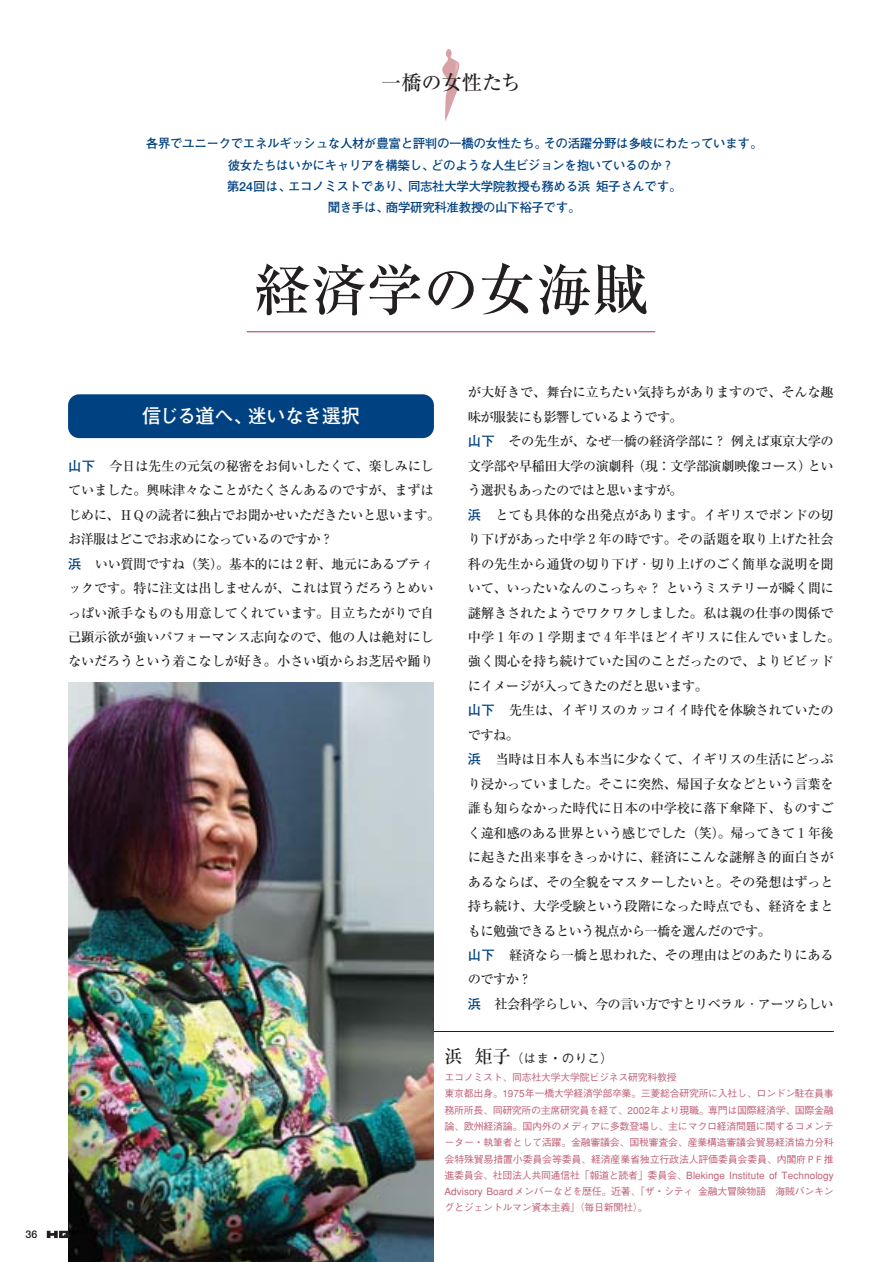
<style>
.page{position:relative;width:893px;height:1262px;background:#fff}
.page>*{position:absolute;margin:0;border:0;box-sizing:border-box;transform-origin:0 0}
.t1{font:500 56.4px "Ryumin";color:#231f20}
.t2{font:500 20.25px "Ryumin";color:#231f20}
.t3{font:700 19.2px "Futo Go B101";letter-spacing:-.02em;color:#fff}
.t4{font:500 13.35px/24.5px "Ryumin";letter-spacing:-.015em;color:#231f20}
.t5{font:500 12.75px "Gothic BBB";color:#231f20}
.t6{font:700 12.6px/21.3px "Futo Go B101";letter-spacing:-.035em;color:#004181;text-align:center}
.t7{font:700 10.65px "Futo Go B101";color:#231f20}
.t8{font:500 10.05px/16.2px "Gothic BBB";letter-spacing:-.025em;color:#c06177}
.s1{font-family:"Futo Go B101";font-weight:700;color:#004181}
.s2{font-family:"Ryumin";font-size:18.15px}
</style>
<div class="page">
<hr style="left:391px;top:1031px;width:442px;height:1px;background:#231f20">
<svg style="left:442px;top:49px;width:18px;height:72px"></svg>
<hr style="left:247px;top:331px;width:408px;height:1px;background:#b72841">
<img style="left:68px;top:682px;width:366px;height:580px">
<svg style="left:47px;top:1230px;width:23px;height:8px"></svg>
<div style="left:68px;top:394px;width:366px;height:44px;background:#004181;border-radius:11px"></div>
<p class="t7" style="left:26px;top:1229px;width:13px">36</p>
<h2 class="t2" style="left:381px;top:75px;width:141px">一橋の女性たち</h2>
<p class="t6" style="left:146px;top:134px;width:617px">各界でユニークでエネルギッシュな人材が豊富と評判の一橋の女性たち。その活躍分野は多岐にわたっています。彼女たちはいかにキャリアを構築し、どのような人生ビジョンを抱いているのか？<br>第24回は、エコノミストであり、同志社大学大学院教授も務める浜矩子さんです。<br>聞き手は、商学研究科准教授の山下裕子です。</p>
<h1 class="t1" style="left:254px;top:270px;width:396px">経済学の女海賊</h1>
<h3 class="t3" style="left:142px;top:408px;width:219px">信じる道へ、迷いなき選択</h3>
<p class="t4" style="left:68px;top:455px;width:374px"><span class="s1">山下</span> 今日は先生の元気の秘密をお伺いしたくて、楽しみにしていました。興味津々なことがたくさんあるのですが、まずはじめに、ＨＱの読者に独占でお聞かせいただきたいと思います。お洋服はどこでお求めになっているのですか？<br><span class="s1">浜</span> いい質問ですね（笑）。基本的には２軒、地元にあるブティックです。特に注文は出しませんが、これは買うだろうとめいっぱい派手なものも用意してくれています。目立ちたがりで自己顕示欲が強いパフォーマンス志向なので、他の人は絶対にしないだろうという着こなしが好き。小さい頃からお芝居や踊り</p>
<p class="t4" style="left:468px;top:382px;width:374px">が大好きで、舞台に立ちたい気持ちがありますので、そんな趣味が服装にも影響しているようです。<br><span class="s1">山下</span> その先生が、なぜ一橋の経済学部に？例えば東京大学の文学部や早稲田大学の演劇科（現：文学部演劇映像コース）という選択もあったのではと思いますが。<br><span class="s1">浜</span> とても具体的な出発点があります。イギリスでポンドの切り下げがあった中学２年の時です。その話題を取り上げた社会科の先生から通貨の切り下げ・切り上げのごく簡単な説明を聞いて、いったいなんのこっちゃ？というミステリーが瞬く間に謎解きされたようでワクワクしました。私は親の仕事の関係で中学１年の１学期まで４年半ほどイギリスに住んでいました。強く関心を持ち続けていた国のことだったので、よりビビッドにイメージが入ってきたのだと思います。<br><span class="s1">山下</span> 先生は、イギリスのカッコイイ時代を体験されていたのですね。<br><span class="s1">浜</span> 当時は日本人も本当に少なくて、イギリスの生活にどっぷり浸かっていました。そこに突然、帰国子女などという言葉を誰も知らなかった時代に日本の中学校に落下傘降下、ものすごく違和感のある世界という感じでした（笑）。帰ってきて１年後に起きた出来事をきっかけに、経済にこんな謎解き的面白さがあるならば、その全貌をマスターしたいと。その発想はずっと持ち続け、大学受験という段階になった時点でも、経済をまともに勉強できるという視点から一橋を選んだのです。<br><span class="s1">山下</span> 経済なら一橋と思われた、その理由はどのあたりにあるのですか？<br><span class="s1">浜</span> 社会科学らしい、今の言い方ですとリベラル・アーツらしい</p>
<p class="t5" style="left:444px;top:1053px;width:170px"><span class="s2">浜 矩子</span>（はま・のりこ）</p>
<p class="t8" style="left:444px;top:1070px;width:391px">エコノミスト、同志社大学大学院ビジネス研究科教授<br>東京都出身。1975年一橋大学経済学部卒業。三菱総合研究所に入社し、ロンドン駐在員事務所所長、同研究所の主席研究員を経て、2002年より現職。専門は国際経済学、国際金融論、欧州経済論。国内外のメディアに多数登場し、主にマクロ経済問題に関するコメンテーター・執筆者として活躍。金融審議会、国税審査会、産業構造審議会貿易経済協力分科会特殊貿易措置小委員会等委員、経済産業省独立行政法人評価委員会委員、内閣府ＰＦ推進委員会、社団法人共同通信社「報道と読者」委員会、Blekinge Institute of Technology Advisory Board メンバーなどを歴任。近著、『ザ・シティ金融大冒険物語　海賊バンキングとジェントルマン資本主義』（毎日新聞社）。</p>
</div>
